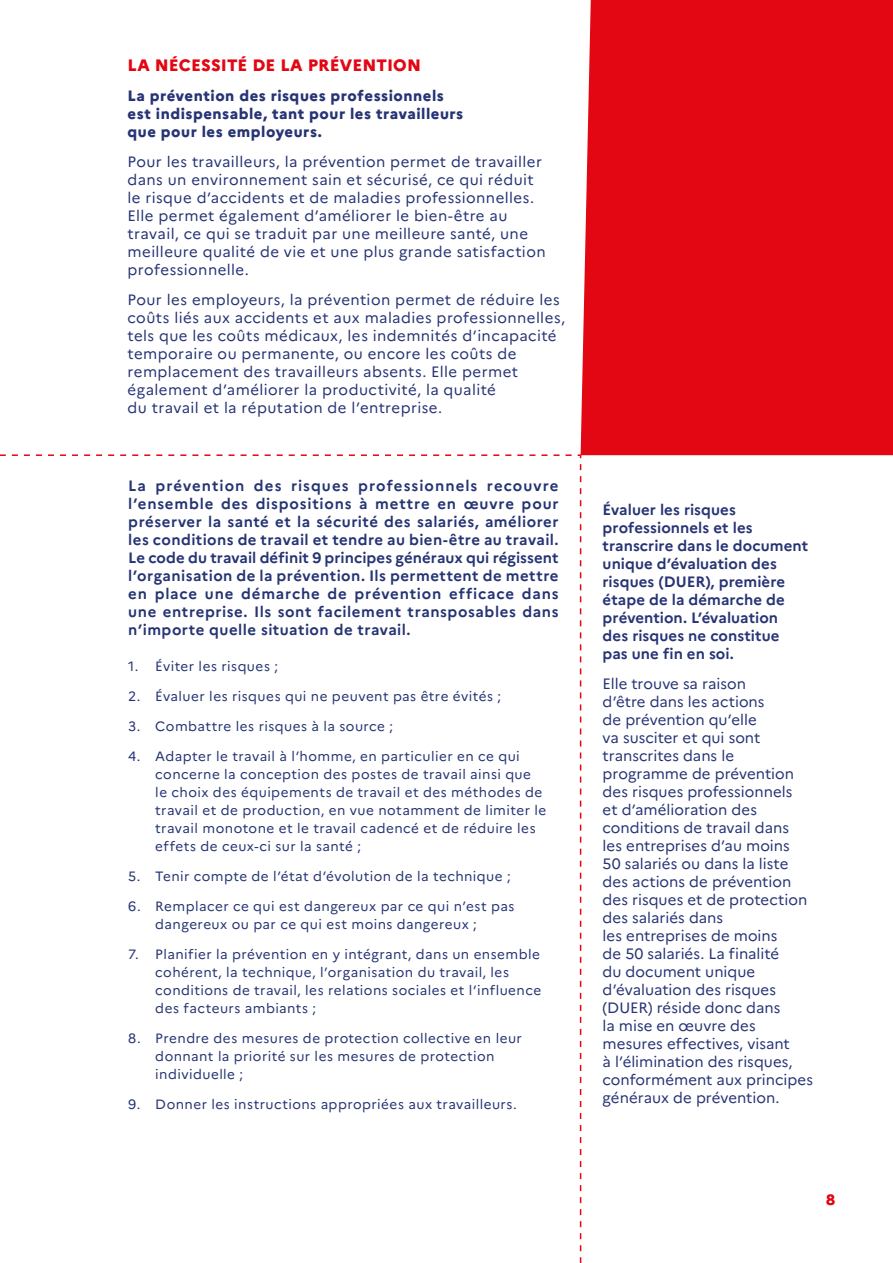
<style>
.page{position:relative;width:893px;height:1263px;background:#fff}
.page>*{position:absolute;margin:0;border:0;box-sizing:border-box;transform-origin:0 0}
.t1{font:800 16.5px "Marianne";letter-spacing:.01em;color:#e30613}
.t2{font:15px/18px "Marianne";letter-spacing:.02em;color:#273475}
.t3{font:15px/18px "Marianne";color:#273475}
.t4{font:700 15px/18px "Marianne";letter-spacing:.035em;color:#253473;text-align:justify}
.t5{font:700 15px/18px "Marianne";letter-spacing:.005em;color:#273475}
.t6{font:800 15px/18px "Marianne";letter-spacing:.035em;color:#273475}
.t7{font:800 15px "Marianne";color:#e30613}
.t8{font:13.5px/18px "Marianne";letter-spacing:.03em;color:#253473}
</style>
<div class="page">
<svg style="left:0;top:454px;width:582px;height:809px"></svg>
<div style="left:581px;top:0;width:312px;height:455px;background:#e30613"></div>
<p class="t1" style="left:128px;top:52px;width:295px">LA NÉCESSITÉ DE LA PRÉVENTION</p>
<p class="t6" style="left:128px;top:86px;width:337px">La prévention des risques professionnels est indispensable, tant pour les travailleurs que pour les employeurs.</p>
<p class="t2" style="left:128px;top:152px;width:420px">Pour les travailleurs, la prévention permet de travailler dans un environnement sain et sécurisé, ce qui réduit le risque d’accidents et de maladies professionnelles.<br>Elle permet également d’améliorer le bien-être au travail, ce qui se traduit par une meilleure santé, une meilleure qualité de vie et une plus grande satisfaction professionnelle.</p>
<p class="t2" style="left:128px;top:290px;width:439px">Pour les employeurs, la prévention permet de réduire les coûts liés aux accidents et aux maladies professionnelles, tels que les coûts médicaux, les indemnités d’incapacité temporaire ou permanente, ou encore les coûts de remplacement des travailleurs absents. Elle permet également d’améliorer la productivité, la qualité<br>du travail et la réputation de l’entreprise.</p>
<p class="t4" style="left:128px;top:476px;width:432px">La prévention des risques professionnels recouvre l’ensemble des dispositions à mettre en œuvre pour préserver la santé et la sécurité des salariés, améliorer les conditions de travail et tendre au bien-être au travail.<br>Le code du travail définit 9 principes généraux qui régissent l’organisation de la prévention. Ils permettent de mettre en place une démarche de prévention efficace dans une entreprise. Ils sont facilement transposables dans n’importe quelle situation de travail.</p>
<p class="t8" style="left:128px;top:656px;width:151px">1. Éviter les risques ;</p>
<p class="t8" style="left:128px;top:686px;width:374px">2. Évaluer les risques qui ne peuvent pas être évités ;</p>
<p class="t8" style="left:128px;top:716px;width:266px">3. Combattre les risques à la source ;</p>
<p class="t8" style="left:155px;top:746px;width:392px;text-indent:-27px">4. Adapter le travail à l’homme, en particulier en ce qui concerne la conception des postes de travail ainsi que le choix des équipements de travail et des méthodes de travail et de production, en vue notamment de limiter le travail monotone et le travail cadencé et de réduire les effets de ceux-ci sur la santé ;</p>
<p class="t8" style="left:128px;top:866px;width:384px">5. Tenir compte de l’état d’évolution de la technique ;</p>
<p class="t8" style="left:155px;top:896px;width:361px;text-indent:-27px">6. Remplacer ce qui est dangereux par ce qui n’est pas dangereux ou par ce qui est moins dangereux ;</p>
<p class="t8" style="left:155px;top:944px;width:387px;text-indent:-27px">7. Planifier la prévention en y intégrant, dans un ensemble cohérent, la technique, l’organisation du travail, les conditions de travail, les relations sociales et l’influence des facteurs ambiants ;</p>
<p class="t8" style="left:155px;top:1028px;width:368px;text-indent:-27px">8. Prendre des mesures de protection collective en leur donnant la priorité sur les mesures de protection individuelle ;</p>
<p class="t8" style="left:128px;top:1094px;width:390px">9. Donner les instructions appropriées aux travailleurs.</p>
<p class="t5" style="left:603px;top:500px;width:207px">Évaluer les risques professionnels et les transcrire dans le document unique d’évaluation des risques (DUER), première étape de la démarche de prévention. L’évaluation<br>des risques ne constitue pas une fin en soi.</p>
<p class="t3" style="left:603px;top:674px;width:212px">Elle trouve sa raison<br>d’être dans les actions<br>de prévention qu’elle<br>va susciter et qui sont transcrites dans le programme de prévention des risques professionnels<br>et d’amélioration des conditions de travail dans<br>les entreprises d’au moins<br>50 salariés ou dans la liste des actions de prévention des risques et de protection des salariés dans<br>les entreprises de moins<br>de 50 salariés. La finalité<br>du document unique d’évaluation des risques (DUER) réside donc dans<br>la mise en œuvre des mesures effectives, visant<br>à l’élimination des risques, conformément aux principes généraux de prévention.</p>
<p class="t7" style="left:826px;top:1188px;width:10px">8</p>
</div>
